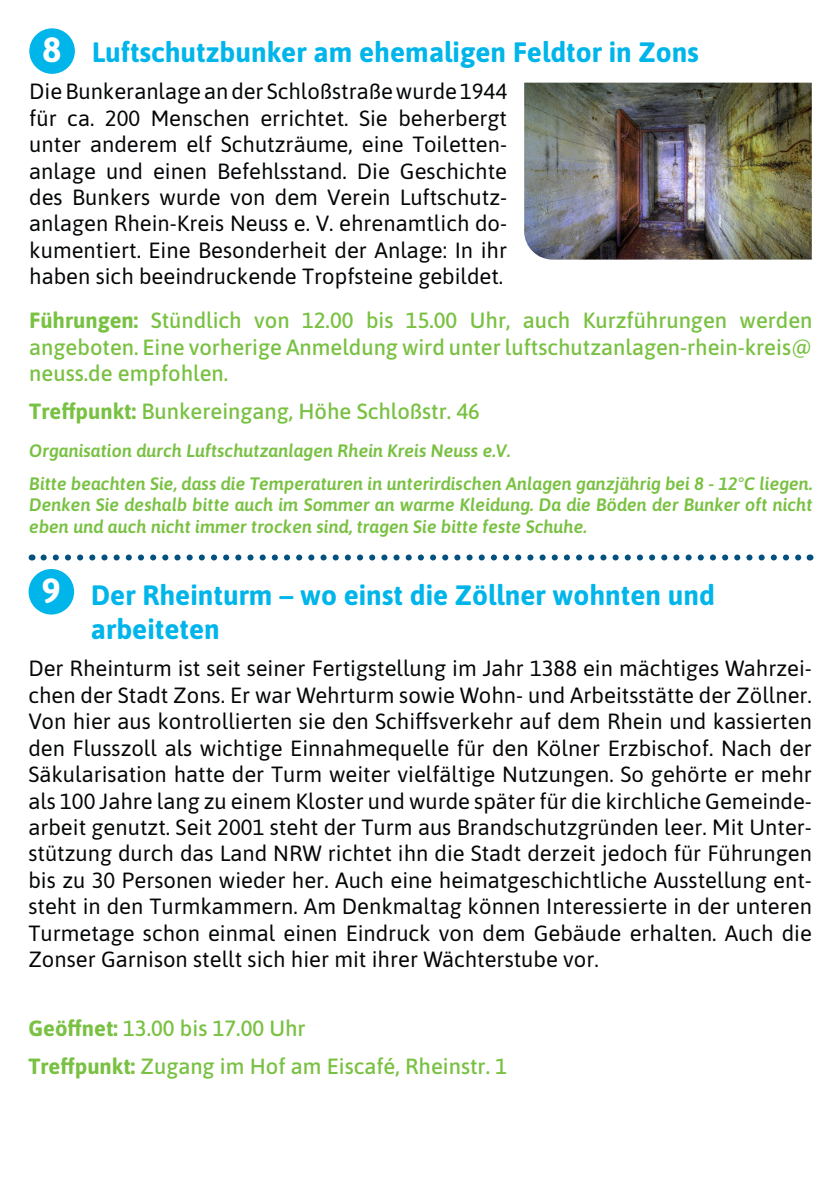
<style>
.page{position:relative;width:840px;height:1191px;background:#fff}
.page>*{position:absolute;margin:0;border:0;box-sizing:border-box;transform-origin:0 0}
.t1{font:700 35px "Asap";color:#fff}
.t2{font:700 28px/33.6px "Asap";color:#00b5ea}
.t3{font:22px/26.4px "Asap";color:#040608;text-align:justify}
.t4{font:500 22px/26.4px "Asap";color:#79c142;text-align:justify}
.t5{font:italic 600 18px/21.6px "Asap";color:#79c142;text-align:justify}
.s1{font-weight:700}
</style>
<div class="page">
<div style="left:28px;top:569px;width:46px;height:45px;background:#00b5ea;border-radius:50%"></div>
<div style="left:29px;top:28px;width:46px;height:46px;background:#00b5ea;border-radius:50%"></div>
<img style="left:524px;top:83px;width:287px;height:177px">
<svg style="left:43px;top:554px;width:759px;height:6px"></svg>
<p class="t1" style="left:43px;top:25px;width:20px">8</p>
<p class="t2" style="left:92px;top:34px;width:608px">Luftschutzbunker am ehemaligen Feldtor in Zons</p>
<p class="t3" style="left:29px;top:77px;width:479px">Die Bunkeranlage an der Schloßstraße wurde 1944 für ca. 200 Menschen errichtet. Sie beherbergt unter anderem elf Schutzräume, eine Toiletten&shy;anlage und einen Befehlsstand. Die Geschichte des Bunkers wurde von dem Verein Luftschutz&shy;anlagen Rhein-Kreis Neuss e. V. ehrenamtlich do&shy;kumentiert. Eine Besonderheit der Anlage: In ihr haben sich beeindruckende Tropfsteine gebildet.</p>
<p class="t4" style="left:29px;top:306px;width:784px"><span class="s1">Führungen:</span> Stündlich von 12.00 bis 15.00 Uhr, auch Kurzführungen werden angeboten. Eine vorherige Anmeldung wird unter luftschutzanlagen-rhein-kreis@ neuss.de empfohlen.</p>
<p class="t4" style="left:29px;top:397px;width:452px"><span class="s1">Treffpunkt:</span> Bunkereingang, Höhe Schloßstr. 46</p>
<p class="t5" style="left:29px;top:439px;width:482px">Organisation durch Luftschutzanlagen Rhein Kreis Neuss e.V.</p>
<p class="t5" style="left:29px;top:472px;width:784px">Bitte beachten Sie, dass die Temperaturen in unterirdischen Anlagen ganzjährig bei 8 - 12°C liegen.<br>Denken Sie deshalb bitte auch im Sommer an warme Kleidung. Da die Böden der Bunker oft nicht eben und auch nicht immer trocken sind, tragen Sie bitte feste Schuhe.</p>
<p class="t1" style="left:42px;top:566px;width:20px">9</p>
<p class="t2" style="left:91px;top:577px;width:625px">Der Rheinturm – wo einst die Zöllner wohnten und arbeiteten</p>
<p class="t3" style="left:28px;top:654px;width:784px">Der Rheinturm ist seit seiner Fertigstellung im Jahr 1388 ein mächtiges Wahrzei&shy;chen der Stadt Zons. Er war Wehrturm sowie Wohn- und Arbeitsstätte der Zöllner.<br>Von hier aus kontrollierten sie den Schiffsverkehr auf dem Rhein und kassierten den Flusszoll als wichtige Einnahmequelle für den Kölner Erzbischof. Nach der Säkularisation hatte der Turm weiter vielfältige Nutzungen. So gehörte er mehr als 100 Jahre lang zu einem Kloster und wurde später für die kirchliche Gemeinde&shy;arbeit genutzt. Seit 2001 steht der Turm aus Brandschutzgründen leer. Mit Unter&shy;stützung durch das Land NRW richtet ihn die Stadt derzeit jedoch für Führungen bis zu 30 Personen wieder her. Auch eine heimatgeschichtliche Ausstellung ent&shy;steht in den Turmkammern. Am Denkmaltag können Interessierte in der unteren Turmetage schon einmal einen Eindruck von dem Gebäude erhalten. Auch die Zonser Garnison stellt sich hier mit ihrer Wächterstube vor.</p>
<p class="t4" style="left:28px;top:1013px;width:279px"><span class="s1">Geöffnet:</span> 13.00 bis 17.00 Uhr</p>
<p class="t4" style="left:28px;top:1051px;width:480px"><span class="s1">Treffpunkt:</span> Zugang im Hof am Eiscafé, Rheinstr. 1</p>
</div>
